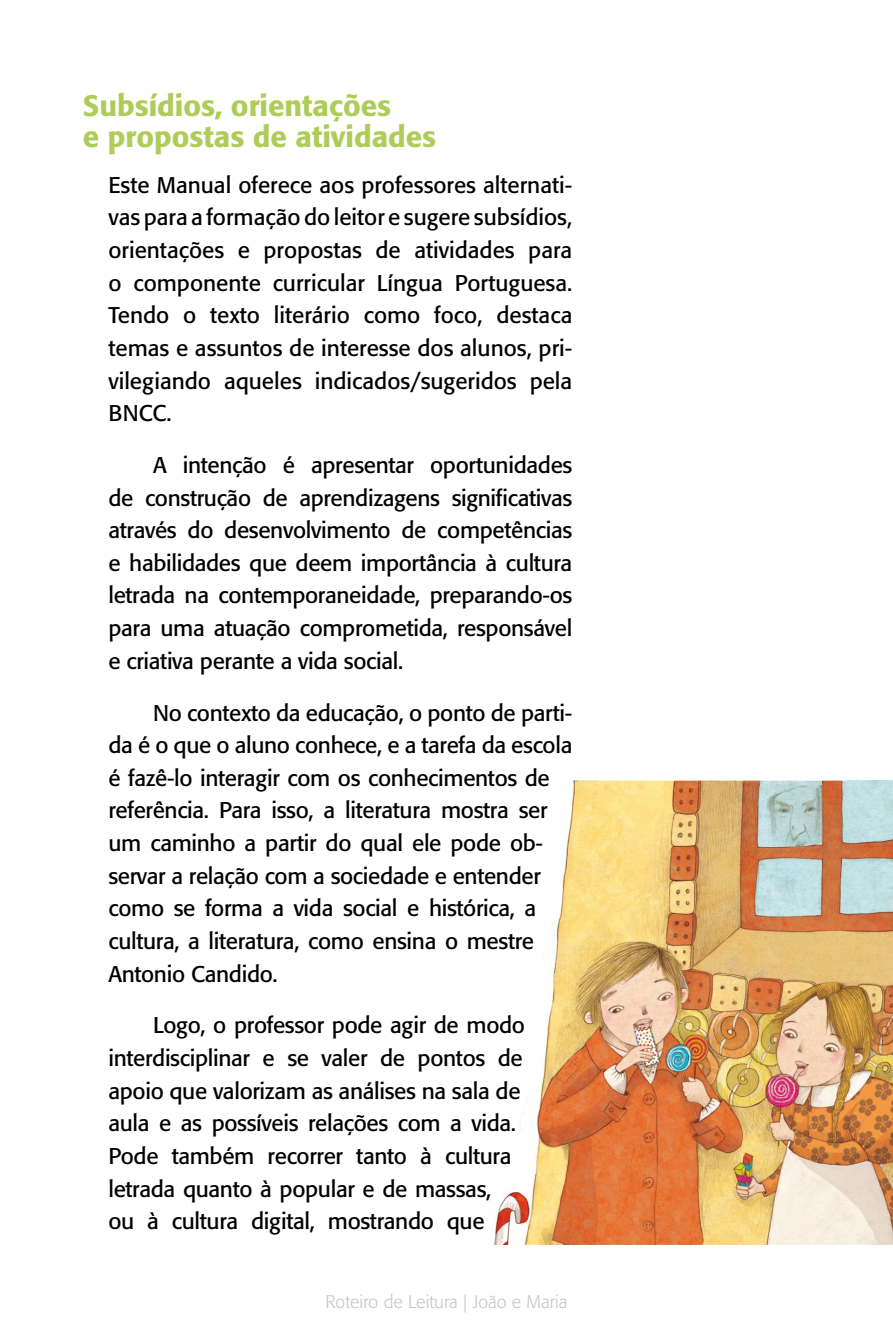
<style>
.page{position:relative;width:893px;height:1340px;background:#fff}
.page>*{position:absolute;margin:0;border:0;box-sizing:border-box;transform-origin:0 0}
.t1{font:500 29.25px/31.5px "Formata";color:#aecd58}
.t2{font:22.5px/32.6px "Formata";letter-spacing:-.015em;color:#000;text-align:justify}
.t3{font:300 18px "Formata";color:#c6c6c6}
</style>
<div class="page">
<img style="left:494px;top:780px;width:399px;height:464px">
<h1 class="t1" style="left:83px;top:89px;width:355px">Subsídios, orientações<br>e propostas de atividades</h1>
<p class="t2" style="left:108px;top:168px;width:465px">Este Manual oferece aos professores alternati&shy;vas para a formação do leitor e sugere subsídios, orientações e propostas de atividades para o componente curricular Língua Portuguesa.<br>Tendo o texto literário como foco, destaca temas e assuntos de interesse dos alunos, pri&shy;vilegiando aqueles indicados/sugeridos pela BNCC.</p>
<p class="t2" style="left:108px;top:448px;width:465px;text-indent:45px">A intenção é apresentar oportunidades de construção de aprendizagens significativas através do desenvolvimento de competências e habilidades que deem importância à cultura letrada na contemporaneidade, preparando-os para uma atuação comprometida, responsável e criativa perante a vida social.</p>
<p class="t2" style="left:108px;top:696px;width:465px;text-align:left;text-indent:45px">No contexto da educação, o ponto de parti&shy;da é o que o aluno conhece, e a tarefa da escola é fazê-lo interagir com os conhecimentos de referência. Para isso, a literatura mostra ser um caminho a partir do qual ele pode ob&shy;servar a relação com a sociedade e entender como se forma a vida social e histórica, a cultura, a literatura, como ensina o mestre Antonio Candido.</p>
<p class="t2" style="left:108px;top:1009px;width:418px;text-align:left;text-indent:45px">Logo, o professor pode agir de modo interdisciplinar e se valer de pontos de apoio que valorizam as análises na sala de aula e as possíveis relações com a vida.<br>Pode também recorrer tanto à cultura letrada quanto à popular e de massas,<br>ou à cultura digital, mostrando que</p>
<p class="t3" style="left:325px;top:1291px;width:243px">Roteiro de Leitura | João e Maria</p>
</div>
